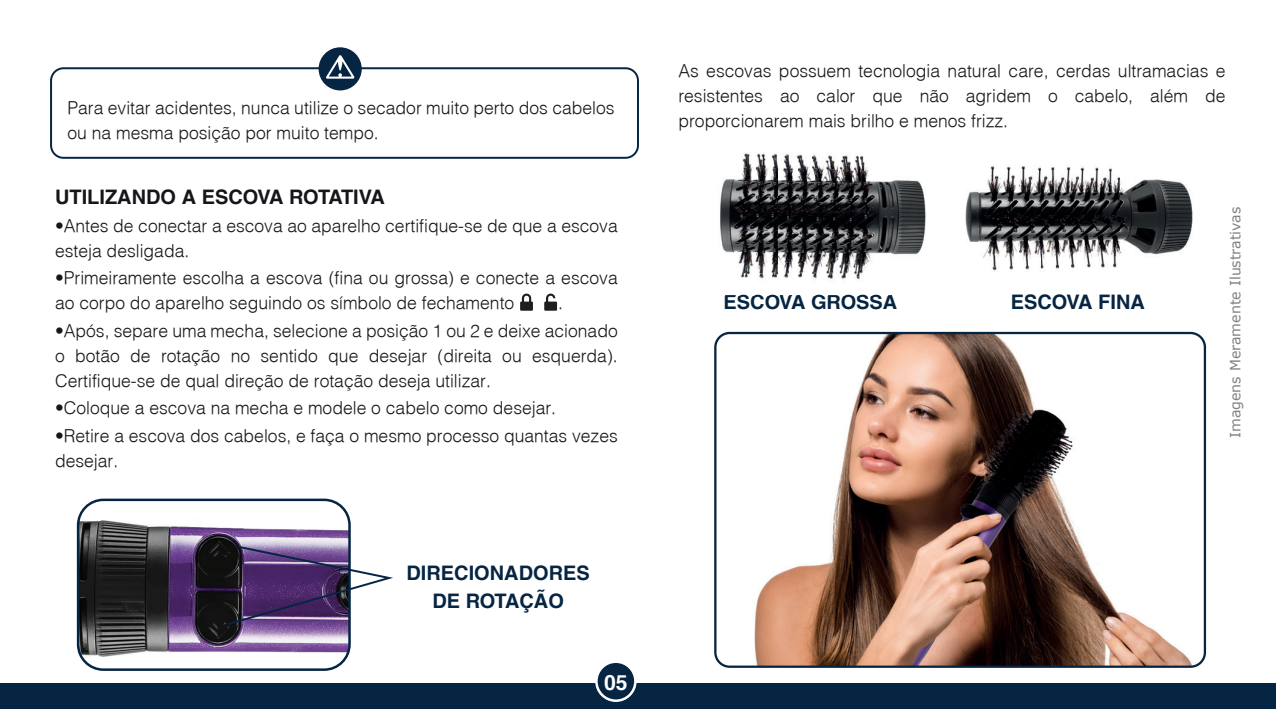
<style>
.page{position:relative;width:1276px;height:709px;background:#fff}
.page>*{position:absolute;margin:0;border:0;box-sizing:border-box;transform-origin:0 0}
.t1{font:700 21px "Helvetica";color:#fff}
.t2{font:700 20px/27.5px "Helvetica";color:#062542;text-align:center}
.t3{font:700 20px "Helvetica";color:#17151a}
.t4{font:300 17.5px/25px "Helvetica";color:#17151a}
.t5{font:14.25px "Verdana";color:#808285}
</style>
<div class="page">
<div style="left:0;top:683px;width:1276px;height:26px;background:#062542"></div>
<div style="left:596px;top:661px;width:39px;height:39px;background:#062542;border-radius:50%"></div>
<div style="left:595px;top:660px;width:41px;height:42px;border:2px solid #fff;border-radius:50%"></div>
<img style="left:717px;top:333px;width:488px;height:332px">
<div style="left:714px;top:332px;width:492px;height:336px;border:2px solid #062542;border-radius:14px"></div>
<img style="left:78px;top:501px;width:270px;height:167px">
<div style="left:77px;top:498px;width:274px;height:173px;border:2px solid #062542;border-radius:25px"></div>
<div style="left:50px;top:67px;width:589px;height:92px;border:2px solid #062542;border-radius:12px"></div>
<div style="left:319px;top:47px;width:43px;height:43px;background:#062542;border-radius:50%"></div>
<svg style="left:326px;top:55px;width:28px;height:24px"></svg>
<svg style="left:225px;top:544px;width:168px;height:82px"></svg>
<img style="left:720px;top:153px;width:206px;height:142px">
<img style="left:725px;top:295px;width:168px;height:1px">
<img style="left:965px;top:165px;width:228px;height:106px">
<svg style="left:544px;top:293px;width:13px;height:18px"></svg>
<svg style="left:520px;top:293px;width:13px;height:18px"></svg>
<p class="t4" style="left:67px;top:95px;width:549px">Para evitar acidentes, nunca utilize o secador muito perto dos cabelos ou na mesma posição por muito tempo.</p>
<p class="t3" style="left:55px;top:185px;width:331px">UTILIZANDO A ESCOVA ROTATIVA</p>
<p class="t4" style="left:55px;top:212px;width:564px">•Antes de conectar a escova ao aparelho certifique-se de que a escova esteja desligada.</p>
<p class="t4" style="left:55px;top:265px;width:564px">•Primeiramente escolha a escova (fina ou grossa) e conecte a escova ao corpo do aparelho seguindo os símbolo de fechamento</p>
<p class="t4" style="left:558px;top:290px;width:6px">.</p>
<p class="t4" style="left:55px;top:317px;width:564px;text-align:justify">•Após, separe uma mecha, selecione a posição 1 ou 2 e deixe acionado o botão de rotação no sentido que desejar (direita ou esquerda).<br>Certifique-se de qual direção de rotação deseja utilizar.</p>
<p class="t4" style="left:55px;top:395px;width:502px">•Coloque a escova na mecha e modele o cabelo como desejar.</p>
<p class="t4" style="left:55px;top:422px;width:564px">•Retire a escova dos cabelos, e faça o mesmo processo quantas vezes desejar.</p>
<p class="t2" style="left:406px;top:559px;width:185px">DIRECIONADORES<br>DE ROTAÇÃO</p>
<p class="t1" style="left:604px;top:669px;width:25px">05</p>
<p class="t4" style="left:678px;top:58px;width:549px;text-align:justify">As escovas possuem tecnologia natural care, cerdas ultramacias e resistentes ao calor que não agridem o cabelo, além de proporcionarem mais brilho e menos frizz.</p>
<p class="t2" style="left:723px;top:288px;width:175px">ESCOVA GROSSA</p>
<p class="t2" style="left:1010px;top:288px;width:136px">ESCOVA FINA</p>
<p class="t5" style="left:1225px;top:438px;width:233px;rotate:-90deg">Imagens Meramente Ilustrativas</p>
</div>
